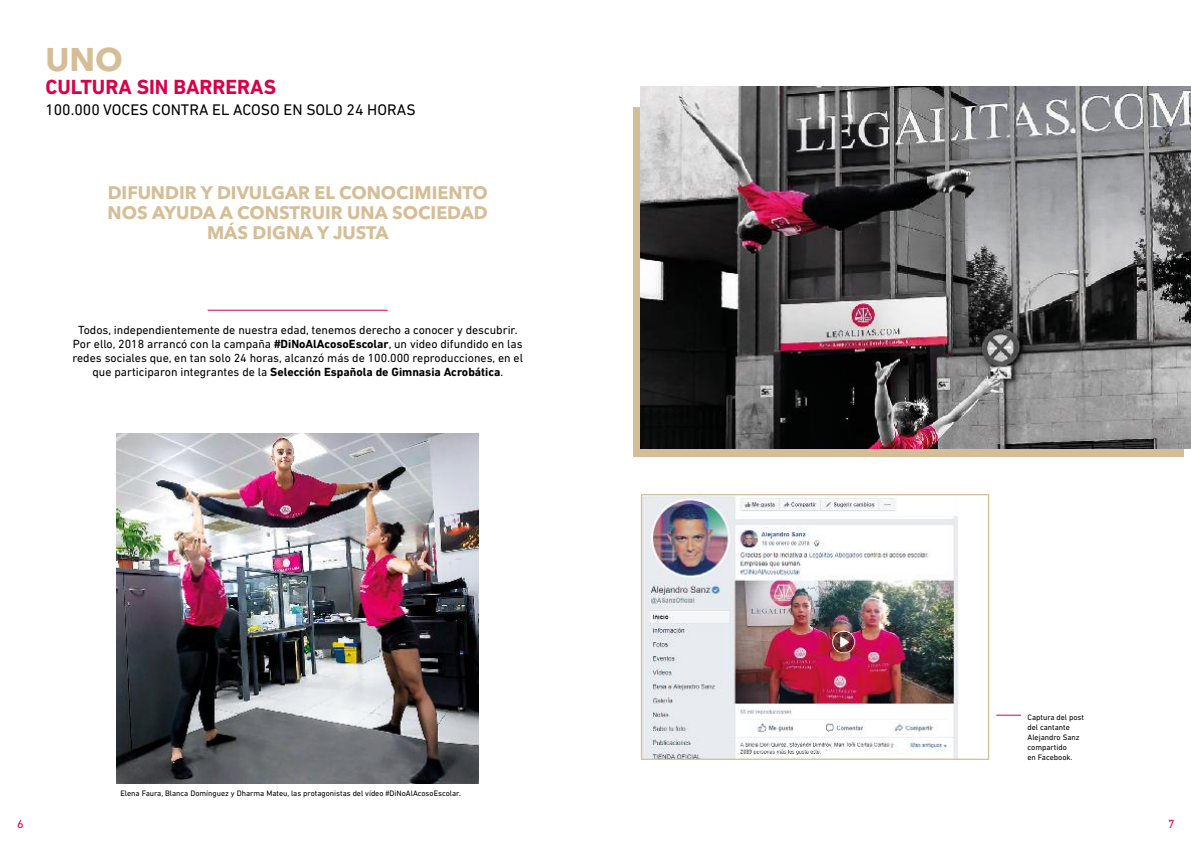
<style>
.page{position:relative;width:1191px;height:842px;background:#fff}
.page>*{position:absolute;margin:0;border:0;box-sizing:border-box;transform-origin:0 0}
.t1{font:700 32.6px "Avenir Next LT Pro";color:#d5be97}
.t2{font:700 20.8px "DIN Next LT Pro";color:#d90148}
.t3{font:700 18px/20px "Avenir Next LT Pro";color:#d5be97;text-align:center}
.t4{font:15.6px "DIN Next LT Pro";color:#000}
.t5{font:12px/14px "DIN Next LT Pro";color:#000;text-align:center}
.t6{font:12px "DIN Next LT Pro";color:#d90148}
.t7{font:8px/10px "DIN Next LT Pro";color:#000}
.s1{font-weight:700}
</style>
<div class="page">
<div style="left:634px;top:108px;width:549px;height:349px;background:#d5be97"></div>
<img style="left:117px;top:433px;width:361px;height:350px">
<img style="left:641px;top:86px;width:550px;height:363px">
<hr style="left:208px;top:310px;width:180px;height:1px;background:#d90148">
<svg style="left:996px;top:715px;width:24px;height:1px"></svg>
<img style="left:643px;top:496px;width:315px;height:262px">
<div style="left:641px;top:494px;width:348px;height:266px;border:1px solid #d5be97"></div>
<h1 class="t1" style="left:45px;top:39px;width:79px">UNO</h1>
<h2 class="t2" style="left:45px;top:75px;width:232px">CULTURA SIN BARRERAS</h2>
<p class="t4" style="left:45px;top:100px;width:372px">100.000 VOCES CONTRA EL ACOSO EN SOLO 24 HORAS</p>
<h3 class="t3" style="left:108px;top:183px;width:382px">DIFUNDIR Y DIVULGAR EL CONOCIMIENTO<br>NOS AYUDA A CONSTRUIR UNA SOCIEDAD<br>MÁS DIGNA Y JUSTA</h3>
<p class="t5" style="left:72px;top:323px;width:452px">Todos, independientemente de nuestra edad, tenemos derecho a conocer y descubrir.<br>Por ello, 2018 arrancó con la campaña <span class="s1">#DiNoAlAcosoEscolar</span>, un video difundido en las redes sociales que, en tan solo 24 horas, alcanzó más de 100.000 reproducciones, en el que participaron integrantes de la <span class="s1">Selección Española de Gimnasia Acrobática</span>.</p>
<p class="t7" style="left:120px;top:788px;width:342px">Elena Faura, Blanca Domínguez y Dharma Mateu, las protagonistas del vídeo #DiNoAlAcosoEscolar.</p>
<p class="t7" style="left:1027px;top:712px;width:58px">Captura del post del cantante<br>Alejandro Sanz compartido<br>en Facebook.</p>
<p class="t6" style="left:17px;top:817px;width:8px">6</p>
<p class="t6" style="left:1168px;top:817px;width:8px">7</p>
</div>
